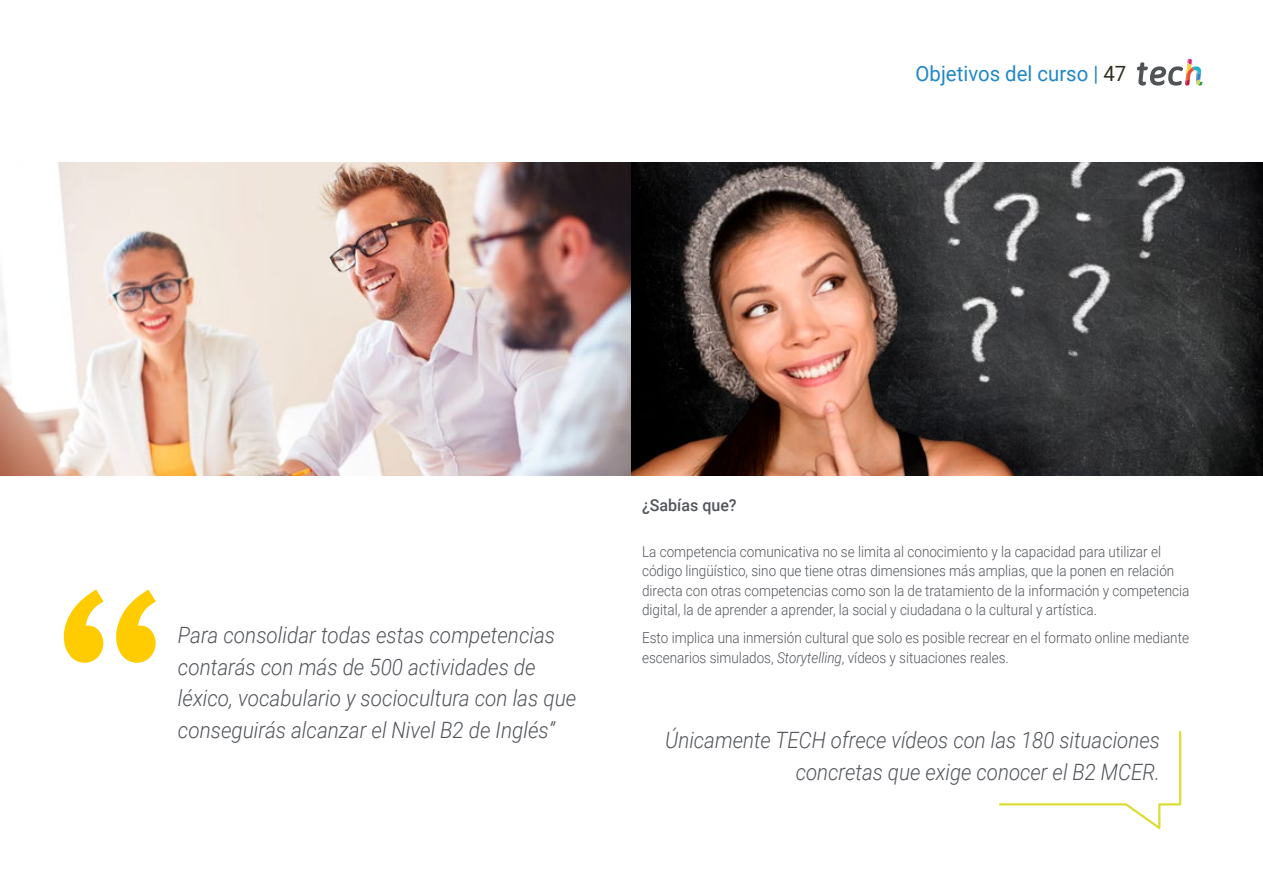
<style>
.page{position:relative;width:1263px;height:893px;background:#fff}
.page>*{position:absolute;margin:0;border:0;box-sizing:border-box;transform-origin:0 0}
.t1{font:italic 300 22.5px/31.5px "Roboto";color:#52555b;scale:.92 1}
.t2{font:italic 300 22.5px/31.5px "Roboto";color:#52555b;text-align:right;scale:.91 1}
.t3{font:21px "Roboto";color:#2088c5}
.t4{font:500 16.5px "Roboto";color:#52555b}
.t5{font:300 15px/19.5px "Roboto";color:#52555b;scale:.9 1}
.s1{color:#312e20}
.s2{font-style:italic}
</style>
<div class="page">
<img style="left:0;top:162px;width:1263px;height:313px">
<svg style="left:64px;top:590px;width:92px;height:73px"></svg>
<svg style="left:999px;top:731px;width:183px;height:98px"></svg>
<svg style="left:1137px;top:59px;width:65px;height:27px"></svg>
<h2 class="t3" style="left:916px;top:59px;width:212px">Objetivos del curso | <span class="s1">47</span></h2>
<h1 class="t1" style="left:178px;top:618px;width:434px">Para consolidar todas estas competencias contarás con más de 500 actividades de léxico, vocabulario y sociocultura con las que conseguirás alcanzar el Nivel B2 de Inglés”</h1>
<p class="t4" style="left:642px;top:494px;width:96px">¿Sabías que?</p>
<p class="t5" style="left:642px;top:541px;width:610px">La competencia comunicativa no se limita al conocimiento y la capacidad para utilizar el código lingüístico, sino que tiene otras dimensiones más amplias, que la ponen en relación directa con otras competencias como son la de tratamiento de la información y competencia digital, la de aprender a aprender, la social y ciudadana o la cultural y artística.</p>
<p class="t5" style="left:642px;top:627px;width:609px">Esto implica una inmersión cultural que solo es posible recrear en el formato online mediante escenarios simulados, <span class="s2">Storytelling</span>, vídeos y situaciones reales.</p>
<h1 class="t2" style="left:665px;top:723px;width:545px">Únicamente TECH ofrece vídeos con las 180 situaciones concretas que exige conocer el B2 MCER.</h1>
</div>
